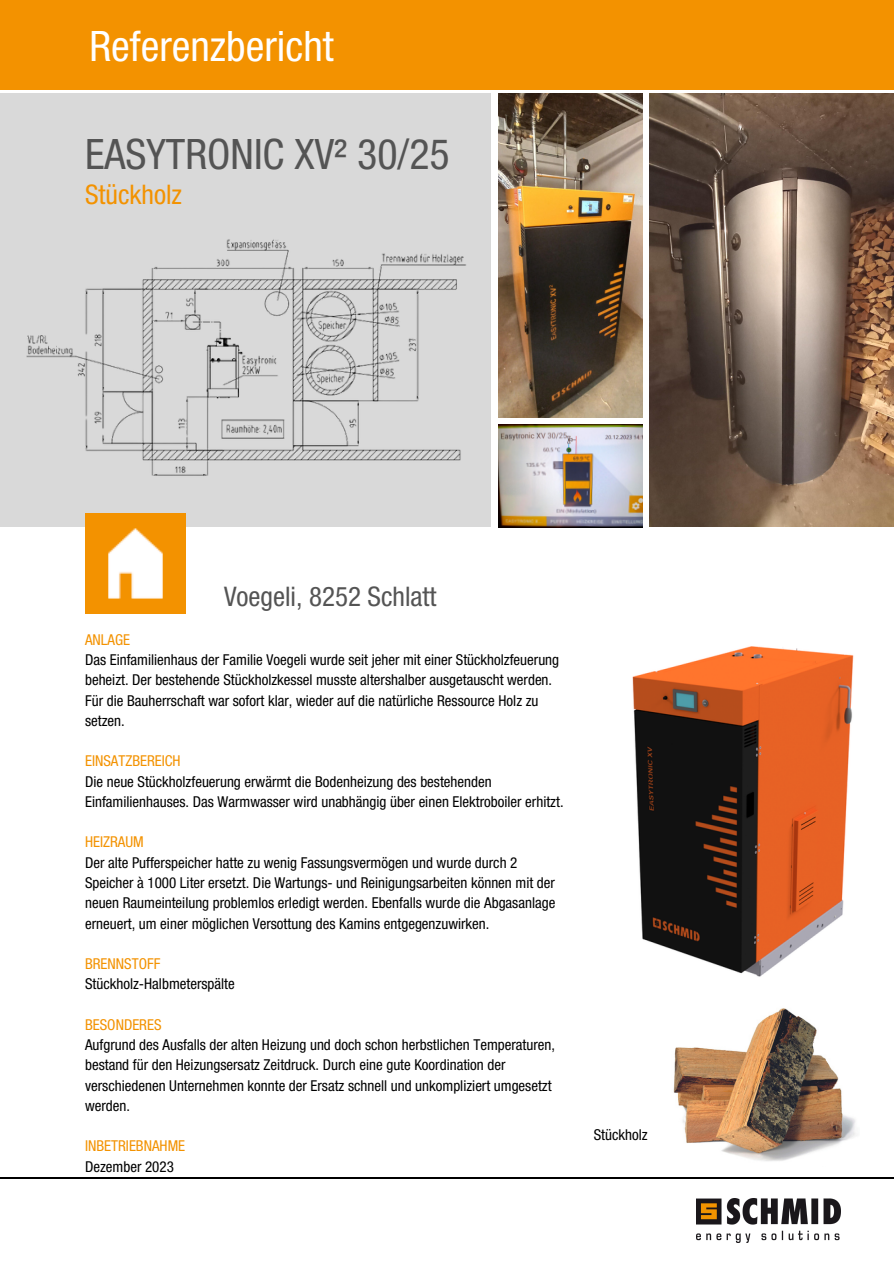
<style>
.page{position:relative;width:894px;height:1264px;background:#fff}
.page>*{position:absolute;margin:0;border:0;box-sizing:border-box;transform-origin:0 0}
.t1{font:condensed 42px "Helvetica Neue";color:#545454}
.t2{font:condensed 42px "Helvetica Neue";color:#fff}
.t3{font:condensed 27px "Helvetica Neue";color:#545454}
.t4{font:condensed 27px "Helvetica Neue";color:#f39200}
.t5{font:condensed 15px/20.2px "Helvetica Neue";color:#000}
.t6{font:condensed 15px "Helvetica Neue";color:#f39200}
</style>
<div class="page">
<div style="left:0;top:93px;width:490px;height:433px;background:#d9d9d9"></div>
<hr style="left:0;top:1177px;width:893px;height:1px;background:#000">
<img style="left:696px;top:1198px;width:143px;height:44px">
<div style="left:0;top:0;width:893px;height:89px;background:#f39200"></div>
<img style="left:632px;top:646px;width:222px;height:331px">
<img style="left:85px;top:513px;width:100px;height:100px">
<img style="left:673px;top:1008px;width:183px;height:153px">
<img style="left:649px;top:93px;width:243px;height:433px">
<img style="left:498px;top:425px;width:144px;height:102px">
<img style="left:498px;top:93px;width:144px;height:324px">
<img style="left:26px;top:222px;width:465px;height:265px">
<p class="t2" style="left:89px;top:22px;width:246px">Referenzbericht</p>
<p class="t1" style="left:85px;top:130px;width:366px">EASYTRONIC XV² 30/25</p>
<p class="t4" style="left:85px;top:179px;width:98px">Stückholz</p>
<p class="t3" style="left:224px;top:581px;width:214px">Voegeli, 8252 Schlatt</p>
<p class="t6" style="left:85px;top:631px;width:46px">ANLAGE</p>
<p class="t5" style="left:85px;top:649px;width:475px">Das Einfamilienhaus der Familie Voegeli wurde seit jeher mit einer Stückholzfeuerung beheizt. Der bestehende Stückholzkessel musste altershalber ausgetauscht werden.<br>Für die Bauherrschaft war sofort klar, wieder auf die natürliche Ressource Holz zu setzen.</p>
<h3 class="t6" style="left:85px;top:752px;width:97px">EINSATZBEREICH</h3>
<p class="t5" style="left:85px;top:771px;width:480px">Die neue Stückholzfeuerung erwärmt die Bodenheizung des bestehenden<br>Einfamilienhauses. Das Warmwasser wird unabhängig über einen Elektroboiler erhitzt.</p>
<p class="t6" style="left:85px;top:833px;width:60px">HEIZRAUM</p>
<p class="t5" style="left:85px;top:852px;width:471px">Der alte Pufferspeicher hatte zu wenig Fassungsvermögen und wurde durch 2<br>Speicher à 1000 Liter ersetzt. Die Wartungs- und Reinigungsarbeiten können mit der neuen Raumeinteilung problemlos erledigt werden. Ebenfalls wurde die Abgasanlage erneuert, um einer möglichen Versottung des Kamins entgegenzuwirken.</p>
<p class="t6" style="left:85px;top:955px;width:77px">BRENNSTOFF</p>
<p class="t5" style="left:85px;top:973px;width:151px">Stückholz-Halbmeterspälte</p>
<p class="t6" style="left:85px;top:1015px;width:78px">BESONDERES</p>
<p class="t5" style="left:85px;top:1034px;width:471px">Aufgrund des Ausfalls der alten Heizung und doch schon herbstlichen Temperaturen, bestand für den Heizungsersatz Zeitdruck. Durch eine gute Koordination der verschiedenen Unternehmen konnte der Ersatz schnell und unkompliziert umgesetzt werden.</p>
<p class="t6" style="left:85px;top:1137px;width:102px">INBETRIEBNAHME</p>
<p class="t5" style="left:85px;top:1156px;width:90px">Dezember 2023</p>
<p class="t5" style="left:593px;top:1124px;width:55px">Stückholz</p>
</div>
